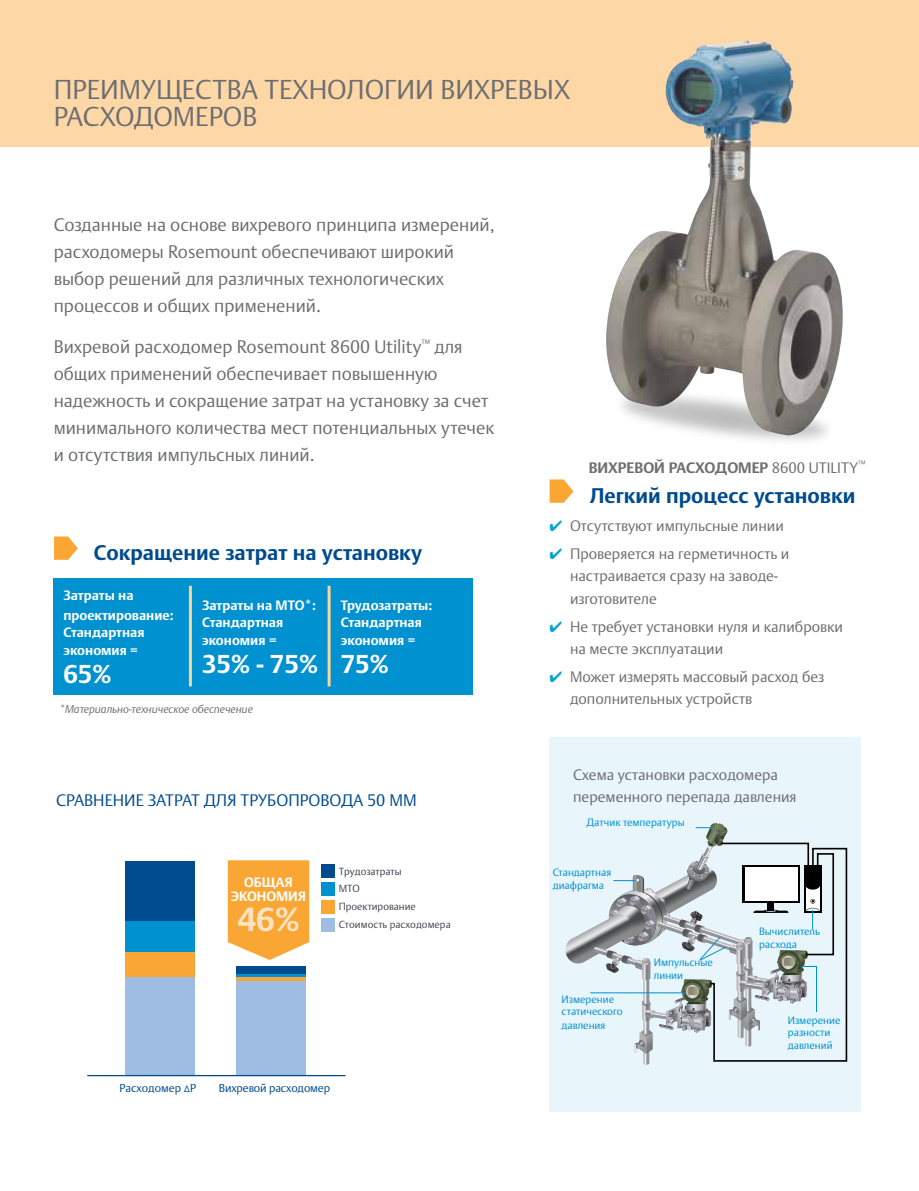
<style>
.page{position:relative;width:919px;height:1191px;background:#fff}
.page>*{position:absolute;margin:0;border:0;box-sizing:border-box;transform-origin:0 0}
.t1{font:700 33px "DTL Argo CT";color:#ffe4c2}
.t2{font:300 27px/27px "DTL Argo CT";color:#6d6e71}
.t3{font:700 25.5px "DTL Argo CT";color:#fff}
.t4{font:700 21px "DTL Argo CT";color:#004b8d}
.t5{font:300 18px/27px "DTL Argo CT";color:#6d6e71}
.t6{font:300 16.5px "DTL Argo CT";color:#004b8d}
.t7{font:300 15px/22.5px "DTL Argo CT";color:#6d6e71}
.t8{font:700 15px "DTL Argo CT";color:#6d6e71}
.t9{font:700 13.5px/17.5px "DTL Argo CT";color:#fff}
.t10{font:700 13.35px/14.2px "DTL Argo CT";color:#fff;text-align:center}
.t11{font:300 11.4px "DTL Argo CT";letter-spacing:-.01em;color:#004b8d}
.t12{font:italic 300 11.25px "DTL Argo CT";color:#6d6e71}
.t13{font:300 10.5px/12.6px "DTL Argo CT";color:#0091d1}
.t14{font:300 10.2px/17.4px "DTL Argo CT";color:#3f454f}
.s1{font-size:9px}
.s2{font-weight:300}
.s3{color:#00a4d2}
</style>
<div class="page">
<div style="left:549px;top:737px;width:311px;height:375px;background:#e8f5fa"></div>
<div style="left:0;top:0;width:918px;height:146px;background:#fed7a7"></div>
<svg style="left:54px;top:536px;width:24px;height:24px"></svg>
<div style="left:125px;top:861px;width:70px;height:214px;background:#004b8d"></div>
<div style="left:125px;top:920px;width:70px;height:155px;background:#0091d1"></div>
<div style="left:125px;top:952px;width:70px;height:123px;background:#faa634"></div>
<div style="left:125px;top:977px;width:70px;height:98px;background:#9fbde3"></div>
<div style="left:236px;top:966px;width:70px;height:109px;background:#004b8d"></div>
<div style="left:236px;top:974px;width:70px;height:101px;background:#0091d1"></div>
<div style="left:236px;top:977px;width:70px;height:98px;background:#faa634"></div>
<div style="left:236px;top:981px;width:70px;height:94px;background:#9fbde3"></div>
<hr style="left:87px;top:1075px;width:258px;height:1px;background:#004b8d">
<div style="left:321px;top:864px;width:13px;height:14px;background:#004b8d"></div>
<div style="left:321px;top:882px;width:13px;height:14px;background:#0091d1"></div>
<div style="left:321px;top:900px;width:13px;height:13px;background:#faa634"></div>
<div style="left:321px;top:918px;width:13px;height:13px;background:#9fbde3"></div>
<img style="left:721px;top:435px;width:104px;height:6px">
<svg style="left:549px;top:479px;width:24px;height:24px"></svg>
<svg style="left:228px;top:860px;width:81px;height:100px;background:#faae46"></svg>
<div style="left:54px;top:578px;width:419px;height:116px;background:#0091d1"></div>
<hr style="left:189px;top:586px;width:3px;height:100px;background:#fed299">
<hr style="left:327px;top:586px;width:3px;height:100px;background:#fed299">
<img style="left:606px;top:40px;width:237px;height:395px">
<svg style="left:565px;top:823px;width:283px;height:241px"></svg>
<h2 class="t2" style="left:54px;top:76px;width:518px">ПРЕИМУЩЕСТВА ТЕХНОЛОГИИ ВИХРЕВЫХ<br>РАСХОДОМЕРОВ</h2>
<p class="t5" style="left:54px;top:211px;width:442px">Созданные на основе вихревого принципа измерений, расходомеры Rosemount обеспечивают широкий выбор решений для различных технологических процессов и общих применений.</p>
<p class="t5" style="left:54px;top:332px;width:442px">Вихревой расходомер Rosemount 8600 Utility<sup>™</sup> для общих применений обеспечивает повышенную надежность и сокращение затрат на установку за счет минимального количества мест потенциальных утечек и отсутствия импульсных линий.</p>
<p class="t4" style="left:94px;top:540px;width:330px">Сокращение затрат на установку</p>
<p class="t9" style="left:63px;top:585px;width:112px;line-height:20.2px">Затраты на проектирование:</p>
<p class="t9" style="left:63px;top:624px;width:83px">Стандартная экономия =</p>
<h3 class="t3" style="left:63px;top:659px;width:50px">65%</h3>
<p class="t9" style="left:202px;top:596px;width:115px">Затраты на МТО*:<br>Стандартная экономия =</p>
<h3 class="t3" style="left:202px;top:649px;width:117px">35% - 75%</h3>
<p class="t12" style="left:59px;top:702px;width:195px">*Материально-техническое обеспечение</p>
<p class="t9" style="left:341px;top:596px;width:93px">Трудозатраты:<br>Стандартная экономия =</p>
<h3 class="t3" style="left:341px;top:649px;width:50px">75%</h3>
<p class="t6" style="left:56px;top:790px;width:362px">СРАВНЕНИЕ ЗАТРАТ ДЛЯ ТРУБОПРОВОДА 50 ММ</p>
<p class="t10" style="left:231px;top:875px;width:77px">ОБЩАЯ<br>ЭКОНОМИЯ</p>
<h1 class="t1" style="left:237px;top:900px;width:64px">46%</h1>
<p class="t14" style="left:339px;top:863px;width:114px">Трудозатраты<br>МТО<br>Проектирование<br>Стоимость расходомера</p>
<p class="t11" style="left:119px;top:1081px;width:78px">Расходомер <span class="s1">∆</span>Р</p>
<p class="t11" style="left:219px;top:1081px;width:113px">Вихревой расходомер</p>
<p class="t8" style="left:588px;top:459px;width:278px">ВИХРЕВОЙ РАСХОДОМЕР <span class="s2">8600 UTILITY</span><sup>™</sup></p>
<p class="t4" style="left:589px;top:483px;width:267px">Легкий процесс установки</p>
<p class="t7" style="left:549px;top:514px;width:236px"><span class="s3">✔</span> Отсутствуют импульсные линии</p>
<p class="t7" style="left:570px;top:542px;width:221px;text-indent:-20px"><span class="s3">✔</span> Проверяется на герметичность и настраивается сразу на заводе&shy;изготовителе</p>
<p class="t7" style="left:570px;top:615px;width:274px;text-indent:-20px"><span class="s3">✔</span> Не требует установки нуля и калибровки на месте эксплуатации</p>
<p class="t7" style="left:570px;top:665px;width:256px;text-indent:-20px"><span class="s3">✔</span> Может измерять массовый расход без дополнительных устройств</p>
<p class="t7" style="left:573px;top:763px;width:225px">Схема установки расходомера переменного перепада давления</p>
<p class="t13" style="left:586px;top:816px;width:100px">Датчик температуры</p>
<p class="t13" style="left:552px;top:866px;width:60px">Стандартная диафрагма</p>
<p class="t13" style="left:561px;top:992px;width:63px;line-height:13px">Измерение статического давления</p>
<p class="t13" style="left:653px;top:956px;width:60px">Импульсные линии</p>
<p class="t13" style="left:759px;top:925px;width:62px">Вычислитель расхода</p>
<p class="t13" style="left:787px;top:1013px;width:54px">Измерение разности давлений</p>
</div>
